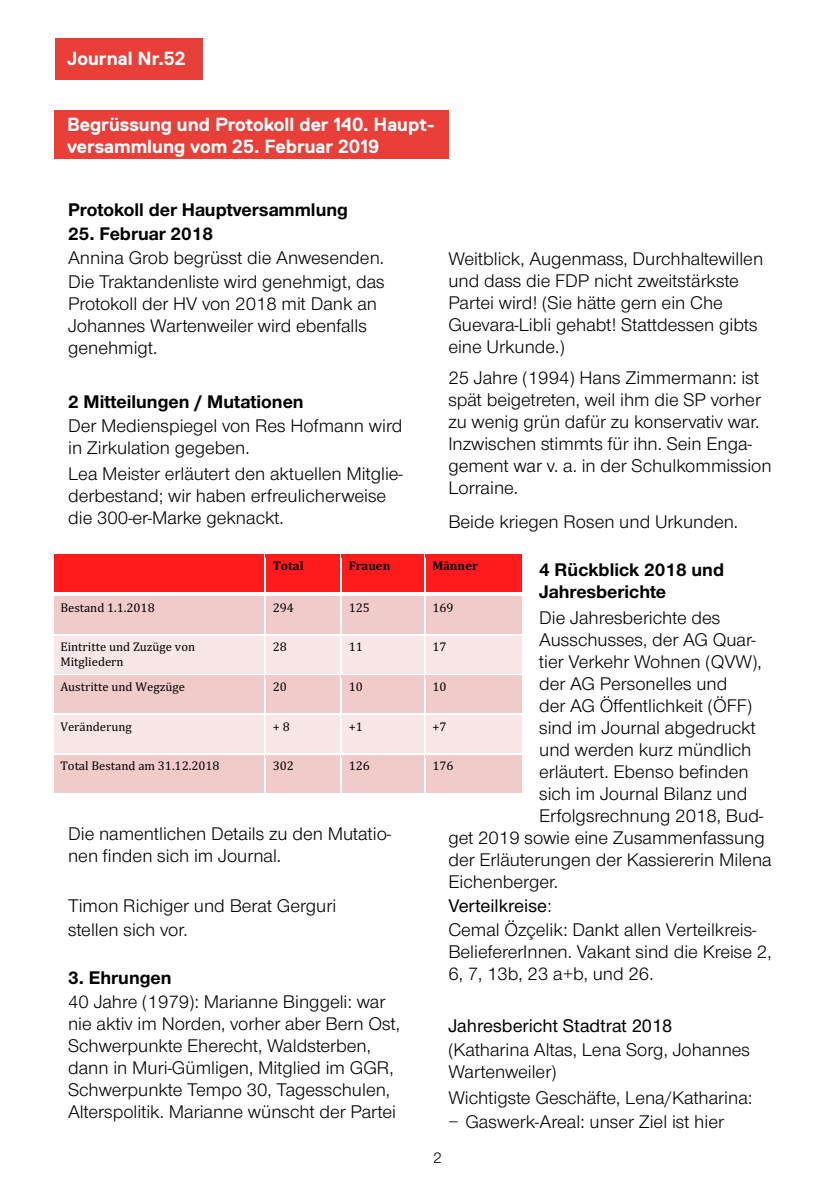
<style>
.page{position:relative;width:840px;height:1191px;background:#fff}
.page>*{position:absolute;margin:0;border:0;box-sizing:border-box;transform-origin:0 0}
.S2_Fliesstext{font:19px/22px "Nimbus San Nov";color:#000}
.S2_Fliesstext-2{font:700 19px/22px "Nimbus San Nov";color:#000}
.Balkentitel{font:700 19px "Replica";color:#fff}
.S2_Fliesstext-3{font:500 19px "Nimbus San Nov";color:#000}
.t1{font:16px "Nimbus San Nov";color:#000}
.t2{font:12.8px/15px "Cambria";color:#000}
.t3{font:700 12.8px "Cambria";color:#000}
.s1{font-weight:400}
</style>
<div class="page">
<div style="left:56px;top:38px;width:147px;height:42px;background:#e83f39"></div>
<div style="left:54px;top:110px;width:394px;height:49px;background:#e83f39"></div>
<div style="left:54px;top:554px;width:210px;height:39px;background:#ff1b1b"></div>
<div style="left:265px;top:554px;width:75px;height:39px;background:#ff1b1b"></div>
<div style="left:341px;top:554px;width:83px;height:39px;background:#ff1b1b"></div>
<div style="left:425px;top:554px;width:97px;height:39px;background:#ff1b1b"></div>
<div style="left:54px;top:596px;width:210px;height:38px;background:#f1caca"></div>
<div style="left:265px;top:596px;width:75px;height:38px;background:#f1caca"></div>
<div style="left:341px;top:596px;width:83px;height:38px;background:#f1caca"></div>
<div style="left:425px;top:596px;width:97px;height:38px;background:#f1caca"></div>
<div style="left:54px;top:635px;width:210px;height:39px;background:#f9e6e6"></div>
<div style="left:265px;top:635px;width:75px;height:39px;background:#f9e6e6"></div>
<div style="left:341px;top:635px;width:83px;height:39px;background:#f9e6e6"></div>
<div style="left:425px;top:635px;width:97px;height:39px;background:#f9e6e6"></div>
<svg style="left:54px;top:635px;width:210px;height:1px"></svg>
<svg style="left:265px;top:635px;width:75px;height:1px"></svg>
<svg style="left:341px;top:635px;width:83px;height:1px"></svg>
<svg style="left:425px;top:635px;width:97px;height:1px"></svg>
<div style="left:54px;top:675px;width:210px;height:39px;background:#f1caca"></div>
<div style="left:265px;top:675px;width:75px;height:39px;background:#f1caca"></div>
<div style="left:341px;top:675px;width:83px;height:39px;background:#f1caca"></div>
<div style="left:425px;top:675px;width:97px;height:39px;background:#f1caca"></div>
<svg style="left:54px;top:713px;width:210px;height:1px"></svg>
<svg style="left:265px;top:710px;width:75px;height:4px"></svg>
<svg style="left:341px;top:710px;width:83px;height:4px"></svg>
<svg style="left:425px;top:710px;width:97px;height:4px"></svg>
<div style="left:54px;top:715px;width:210px;height:38px;background:#f9e6e6"></div>
<div style="left:265px;top:715px;width:75px;height:38px;background:#f9e6e6"></div>
<div style="left:341px;top:715px;width:83px;height:38px;background:#f9e6e6"></div>
<div style="left:425px;top:715px;width:97px;height:38px;background:#f9e6e6"></div>
<div style="left:54px;top:754px;width:210px;height:39px;background:#f1caca"></div>
<div style="left:265px;top:754px;width:75px;height:39px;background:#f1caca"></div>
<div style="left:341px;top:754px;width:83px;height:39px;background:#f1caca"></div>
<div style="left:425px;top:754px;width:97px;height:39px;background:#f1caca"></div>
<svg style="left:54px;top:754px;width:210px;height:1px"></svg>
<svg style="left:265px;top:754px;width:75px;height:1px"></svg>
<svg style="left:341px;top:754px;width:83px;height:1px"></svg>
<svg style="left:425px;top:754px;width:97px;height:1px"></svg>
<p class="Balkentitel" style="left:67px;top:48px;width:120px">Journal Nr.52</p>
<p class="Balkentitel" style="left:67px;top:113px;width:369px">Begrüssung und Protokoll der 140. Haupt-</p>
<p class="Balkentitel" style="left:67px;top:135px;width:313px">versammlung vom 25. Februar 2019</p>
<p class="S2_Fliesstext-2" style="left:68px;top:199px;width:281px">Protokoll der Hauptversammlung</p>
<p class="S2_Fliesstext-2" style="left:68px;top:223px;width:146px">25. Februar 2018</p>
<p class="S2_Fliesstext" style="left:68px;top:247px;width:317px">Annina Grob begrüsst die Anwesenden.</p>
<p class="S2_Fliesstext" style="left:68px;top:271px;width:318px">Die Traktandenliste wird genehmigt, das<br>Protokoll der HV von 2018 mit Dank an<br>Johannes Wartenweiler wird ebenfalls genehmigt.</p>
<p class="S2_Fliesstext-2" style="left:68px;top:391px;width:237px">2 Mitteilungen / Mutationen</p>
<p class="S2_Fliesstext" style="left:68px;top:415px;width:335px">Der Medienspiegel von Res Hofmann wird in Zirkulation gegeben.</p>
<p class="S2_Fliesstext" style="left:68px;top:463px;width:336px">Lea Meister erläutert den aktuellen Mitglie&shy;derbestand; wir haben erfreulicherweise die 300-er-Marke geknackt.</p>
<p class="S2_Fliesstext" style="left:448px;top:247px;width:316px">Weitblick, Augenmass, Durchhaltewillen und dass die FDP nicht zweitstärkste Partei wird! (Sie hätte gern ein Che Guevara-Libli gehabt! Stattdessen gibts eine Urkunde.)</p>
<p class="S2_Fliesstext" style="left:448px;top:367px;width:325px">25 Jahre (1994) Hans Zimmermann: ist spät beigetreten, weil ihm die SP vorher zu wenig grün dafür zu konservativ war.<br>Inzwischen stimmts für ihn. Sein Enga&shy;gement war v. a. in der Schulkommission Lorraine.</p>
<p class="S2_Fliesstext" style="left:448px;top:511px;width:291px">Beide kriegen Rosen und Urkunden.</p>
<p class="S2_Fliesstext-2" style="left:539px;top:559px;width:186px">4 Rückblick 2018 und<br>Jahresberichte</p>
<p class="S2_Fliesstext" style="left:539px;top:607px;width:183px">Die Jahresberichte des</p>
<p class="S2_Fliesstext" style="left:539px;top:629px;width:218px">Ausschusses, der AG Quar-</p>
<p class="S2_Fliesstext" style="left:539px;top:651px;width:224px">tier Verkehr Wohnen (QVW),</p>
<p class="S2_Fliesstext" style="left:539px;top:673px;width:189px">der AG Personelles und</p>
<p class="S2_Fliesstext" style="left:539px;top:695px;width:214px">der AG Öffentlichkeit (ÖFF)</p>
<p class="S2_Fliesstext" style="left:539px;top:717px;width:218px">sind im Journal abgedruckt</p>
<p class="S2_Fliesstext" style="left:539px;top:739px;width:214px">und werden kurz mündlich</p>
<p class="S2_Fliesstext" style="left:539px;top:761px;width:211px">erläutert. Ebenso befinden</p>
<p class="S2_Fliesstext" style="left:539px;top:783px;width:210px">sich im Journal Bilanz und</p>
<p class="S2_Fliesstext" style="left:539px;top:805px;width:225px">Erfolgsrechnung 2018, Bud-</p>
<p class="S2_Fliesstext" style="left:448px;top:827px;width:318px">get 2019 sowie eine Zusammenfassung</p>
<p class="S2_Fliesstext" style="left:448px;top:849px;width:324px">der Erläuterungen der Kassiererin Milena</p>
<p class="S2_Fliesstext" style="left:448px;top:871px;width:111px">Eichenberger.</p>
<p class="S2_Fliesstext-3" style="left:448px;top:895px;width:105px">Verteilkreise<span class="s1">:</span></p>
<p class="S2_Fliesstext" style="left:448px;top:919px;width:324px">Cemal Özçelik: Dankt allen Verteilkreis-<br>BeliefererInnen. Vakant sind die Kreise 2,<br>6, 7, 13b, 23 a+b, und 26.</p>
<p class="S2_Fliesstext-3" style="left:448px;top:1015px;width:225px">Jahresbericht Stadtrat 2018</p>
<p class="S2_Fliesstext" style="left:448px;top:1039px;width:303px">(Katharina Altas, Lena Sorg, Johannes<br>Wartenweiler)</p>
<p class="S2_Fliesstext" style="left:448px;top:1087px;width:305px">Wichtigste Geschäfte, Lena/Katharina:</p>
<p class="S2_Fliesstext" style="left:448px;top:1111px;width:277px">− Gaswerk-Areal: unser Ziel ist hier</p>
<p class="t3" style="left:273px;top:556px;width:32px">Total</p>
<p class="t3" style="left:348px;top:556px;width:43px">Frauen</p>
<p class="t3" style="left:432px;top:556px;width:47px">Männer</p>
<p class="t2" style="left:60px;top:600px;width:96px">Bestand 1.1.2018</p>
<p class="t2" style="left:273px;top:600px;width:23px">294</p>
<p class="t2" style="left:348px;top:600px;width:23px">125</p>
<p class="t2" style="left:432px;top:600px;width:23px">169</p>
<p class="t2" style="left:60px;top:639px;width:136px">Eintritte und Zuzüge von<br>Mitgliedern</p>
<p class="t2" style="left:273px;top:639px;width:16px">28</p>
<p class="t2" style="left:348px;top:639px;width:16px">11</p>
<p class="t2" style="left:432px;top:639px;width:16px">17</p>
<p class="t2" style="left:60px;top:679px;width:126px">Austritte und Wegzüge</p>
<p class="t2" style="left:273px;top:679px;width:16px">20</p>
<p class="t2" style="left:348px;top:679px;width:16px">10</p>
<p class="t2" style="left:432px;top:679px;width:16px">10</p>
<p class="t2" style="left:60px;top:719px;width:73px">Veränderung</p>
<p class="t2" style="left:273px;top:719px;width:18px">+ 8</p>
<p class="t2" style="left:348px;top:719px;width:16px">+1</p>
<p class="t2" style="left:432px;top:719px;width:16px">+7</p>
<p class="t2" style="left:60px;top:758px;width:161px">Total Bestand am 31.12.2018</p>
<p class="t2" style="left:273px;top:758px;width:23px">302</p>
<p class="t2" style="left:348px;top:758px;width:23px">126</p>
<p class="t2" style="left:432px;top:758px;width:23px">176</p>
<p class="S2_Fliesstext" style="left:68px;top:823px;width:324px">Die namentlichen Details zu den Mutatio&shy;nen finden sich im Journal.</p>
<p class="S2_Fliesstext" style="left:68px;top:895px;width:269px">Timon Richiger und Berat Gerguri</p>
<p class="S2_Fliesstext" style="left:68px;top:919px;width:121px">stellen sich vor.</p>
<p class="S2_Fliesstext-2" style="left:68px;top:967px;width:105px">3. Ehrungen</p>
<p class="S2_Fliesstext" style="left:68px;top:991px;width:333px">40 Jahre (1979): Marianne Binggeli: war nie aktiv im Norden, vorher aber Bern Ost, Schwerpunkte Eherecht, Waldsterben, dann in Muri-Gümligen, Mitglied im GGR, Schwerpunkte Tempo 30, Tagesschulen, Alterspolitik. Marianne wünscht der Partei</p>
<p class="t1" style="left:433px;top:1149px;width:10px">2</p>
</div>
